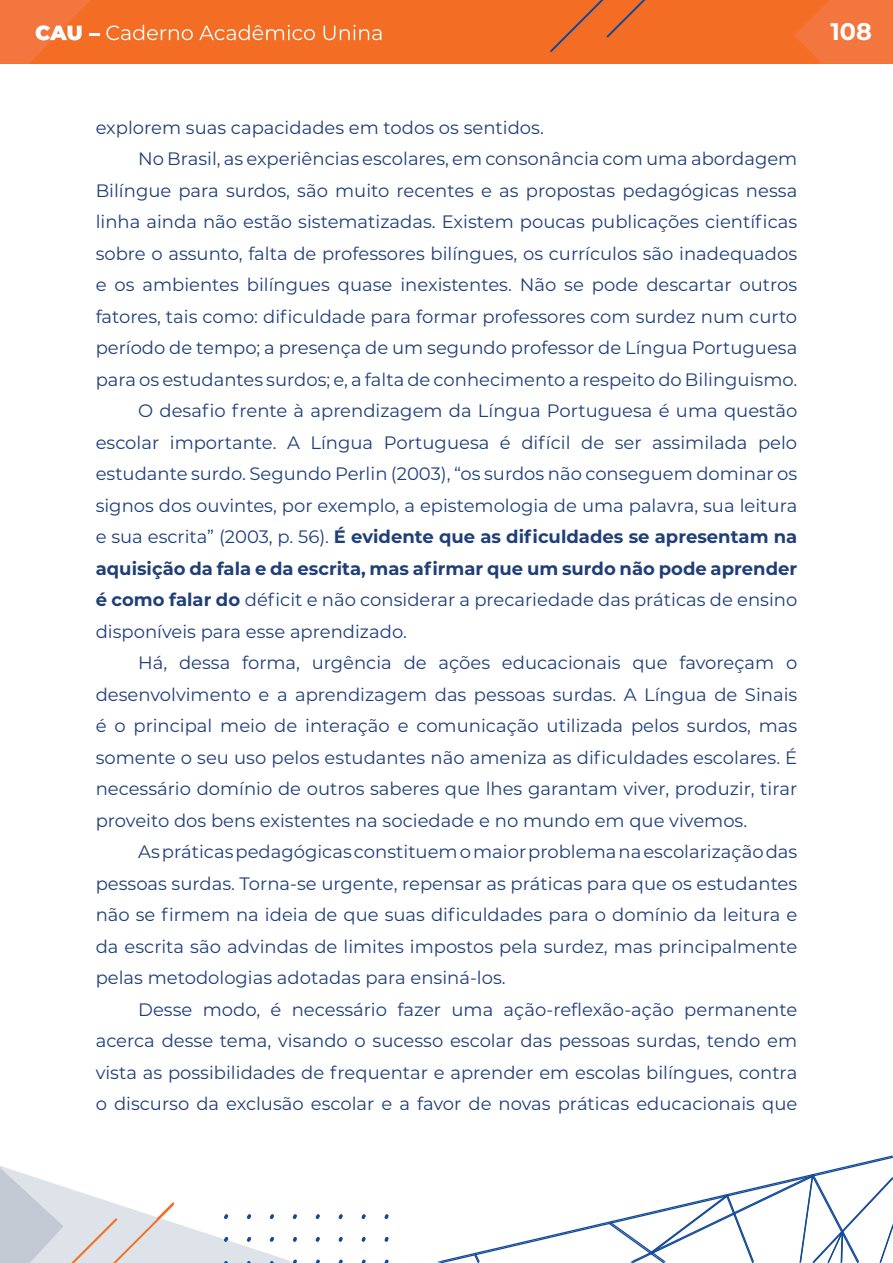
<style>
.page{position:relative;width:893px;height:1263px;background:#fff}
.page>*{position:absolute;margin:0;border:0;box-sizing:border-box;transform-origin:0 0}
.t1{font:700 24px "Montserrat";color:#fff}
.t2{font:18px "Montserrat";color:#1f3f79}
.t3{font:700 18px "Montserrat";color:#1f3f79}
.s1{font-weight:400}
.s2{font-weight:700}
</style>
<div class="page">
<div style="left:0;top:0;width:893px;height:64px;background:#f36e24"></div>
<svg style="left:794px;top:0;width:99px;height:64px"></svg>
<svg style="left:0;top:0;width:100px;height:64px"></svg>
<svg style="left:106px;top:25px;width:275px;height:15px"></svg>
<svg style="left:550px;top:0;width:96px;height:52px"></svg>
<svg style="left:437px;top:1156px;width:456px;height:107px"></svg>
<svg style="left:474px;top:1253px;width:6px;height:10px"></svg>
<svg style="left:609px;top:1174px;width:284px;height:89px"></svg>
<svg style="left:316px;top:1214px;width:4px;height:5px"></svg>
<svg style="left:339px;top:1214px;width:4px;height:5px"></svg>
<svg style="left:362px;top:1214px;width:4px;height:5px"></svg>
<svg style="left:384px;top:1214px;width:5px;height:5px"></svg>
<svg style="left:316px;top:1237px;width:4px;height:5px"></svg>
<svg style="left:339px;top:1237px;width:4px;height:5px"></svg>
<svg style="left:362px;top:1237px;width:4px;height:5px"></svg>
<svg style="left:385px;top:1237px;width:4px;height:5px"></svg>
<svg style="left:316px;top:1259px;width:4px;height:4px"></svg>
<svg style="left:339px;top:1259px;width:4px;height:4px"></svg>
<svg style="left:362px;top:1259px;width:4px;height:4px"></svg>
<svg style="left:385px;top:1259px;width:4px;height:4px"></svg>
<svg style="left:0;top:1166px;width:297px;height:97px"></svg>
<p class="t2" style="left:96px;top:115px;width:450px">explorem suas capacidades em todos os sentidos.</p>
<p class="t2" style="left:138px;top:146px;width:661px">No Brasil, as experiências escolares, em consonância com uma abordagem</p>
<p class="t2" style="left:96px;top:178px;width:703px">Bilíngue para surdos, são muito recentes e as propostas pedagógicas nessa</p>
<p class="t2" style="left:96px;top:209px;width:703px">linha ainda não estão sistematizadas. Existem poucas publicações científicas</p>
<p class="t2" style="left:96px;top:241px;width:703px">sobre o assunto, falta de professores bilíngues, os currículos são inadequados</p>
<p class="t2" style="left:96px;top:272px;width:703px">e os ambientes bilíngues quase inexistentes. Não se pode descartar outros</p>
<p class="t2" style="left:96px;top:304px;width:703px">fatores, tais como: dificuldade para formar professores com surdez num curto</p>
<p class="t2" style="left:96px;top:335px;width:703px">período de tempo; a presença de um segundo professor de Língua Portuguesa</p>
<p class="t2" style="left:96px;top:367px;width:703px">para os estudantes surdos; e, a falta de conhecimento a respeito do Bilinguismo.</p>
<p class="t2" style="left:138px;top:398px;width:661px">O desafio frente à aprendizagem da Língua Portuguesa é uma questão</p>
<p class="t2" style="left:96px;top:430px;width:703px">escolar importante. A Língua Portuguesa é difícil de ser assimilada pelo</p>
<p class="t2" style="left:96px;top:461px;width:703px">estudante surdo. Segundo Perlin (2003), “os surdos não conseguem dominar os</p>
<p class="t2" style="left:96px;top:493px;width:703px">signos dos ouvintes, por exemplo, a epistemologia de uma palavra, sua leitura</p>
<p class="t3" style="left:96px;top:524px;width:703px"><span class="s1">e sua escrita” (2003, p. 56).</span> É evidente que as dificuldades se apresentam na</p>
<p class="t3" style="left:96px;top:555px;width:703px">aquisição da fala e da escrita, mas afirmar que um surdo não pode aprender</p>
<p class="t2" style="left:96px;top:587px;width:703px"><span class="s2">é como falar do</span> déficit e não considerar a precariedade das práticas de ensino</p>
<p class="t2" style="left:96px;top:619px;width:313px">disponíveis para esse aprendizado.</p>
<p class="t2" style="left:138px;top:650px;width:661px">Há, dessa forma, urgência de ações educacionais que favoreçam o</p>
<p class="t2" style="left:96px;top:682px;width:703px">desenvolvimento e a aprendizagem das pessoas surdas. A Língua de Sinais</p>
<p class="t2" style="left:96px;top:713px;width:703px">é o principal meio de interação e comunicação utilizada pelos surdos, mas</p>
<p class="t2" style="left:96px;top:745px;width:703px">somente o seu uso pelos estudantes não ameniza as dificuldades escolares. É</p>
<p class="t2" style="left:96px;top:776px;width:703px">necessário domínio de outros saberes que lhes garantam viver, produzir, tirar</p>
<p class="t2" style="left:96px;top:808px;width:653px">proveito dos bens existentes na sociedade e no mundo em que vivemos.</p>
<p class="t2" style="left:138px;top:839px;width:661px">As práticas pedagógicas constituem o maior problema na escolarização das</p>
<p class="t2" style="left:96px;top:871px;width:703px">pessoas surdas. Torna-se urgente, repensar as práticas para que os estudantes</p>
<p class="t2" style="left:96px;top:902px;width:703px">não se firmem na ideia de que suas dificuldades para o domínio da leitura e</p>
<p class="t2" style="left:96px;top:934px;width:703px">da escrita são advindas de limites impostos pela surdez, mas principalmente</p>
<p class="t2" style="left:96px;top:965px;width:412px">pelas metodologias adotadas para ensiná-los.</p>
<p class="t2" style="left:138px;top:997px;width:661px">Desse modo, é necessário fazer uma ação-reflexão-ação permanente</p>
<p class="t2" style="left:96px;top:1028px;width:703px">acerca desse tema, visando o sucesso escolar das pessoas surdas, tendo em</p>
<p class="t2" style="left:96px;top:1060px;width:703px">vista as possibilidades de frequentar e aprender em escolas bilíngues, contra</p>
<p class="t2" style="left:96px;top:1091px;width:703px">o discurso da exclusão escolar e a favor de novas práticas educacionais que</p>
<h1 class="t1" style="left:830px;top:14px;width:43px">108</h1>
</div>
